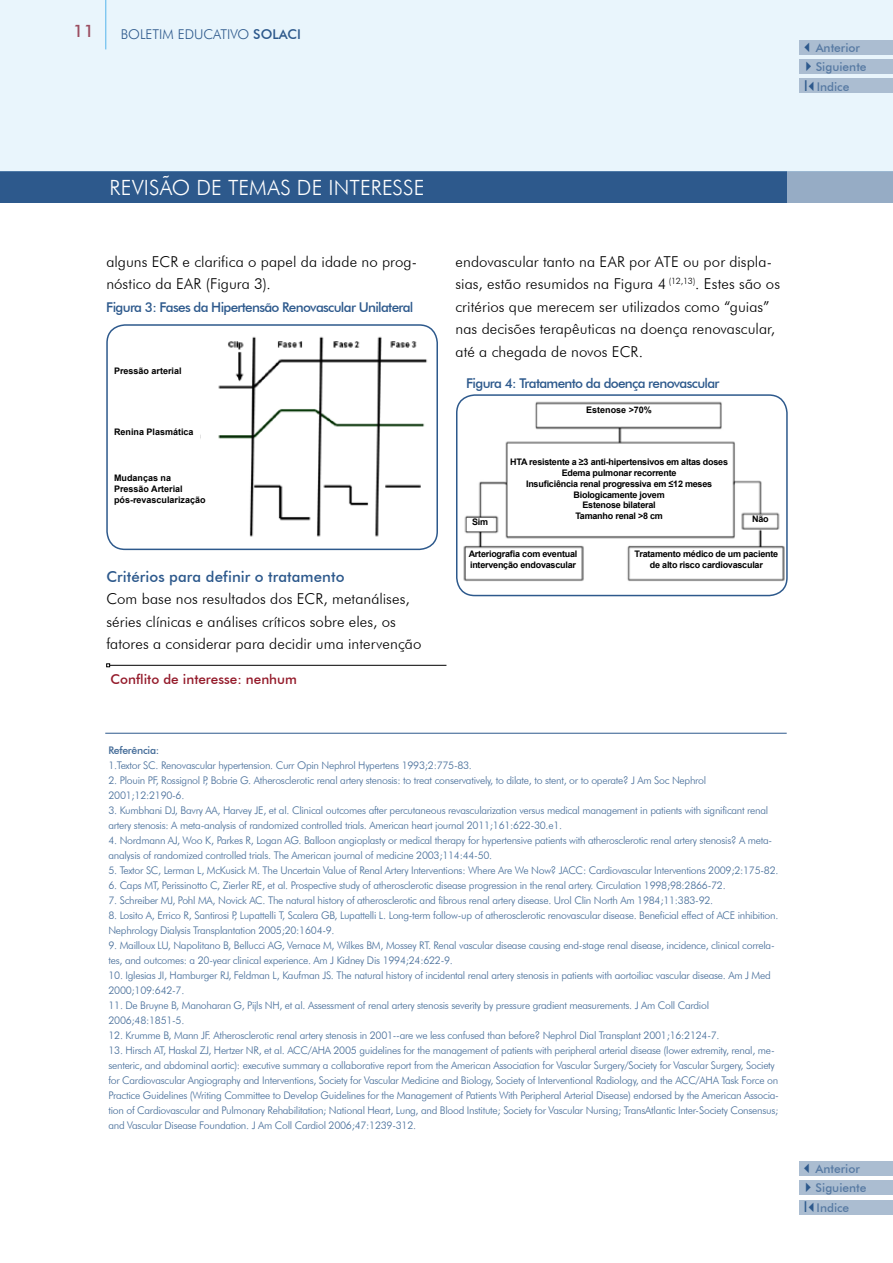
<style>
.page{position:relative;width:893px;height:1263px;background:#fff}
.page>*{position:absolute;margin:0;border:0;box-sizing:border-box;transform-origin:0 0}
.t1{font:300 21px "Futura BT";letter-spacing:.005em;color:#fff}
.t2{font:500 17.25px "Futura BT";color:#941a2a}
.t3{font:300 15px/22.5px "Futura BT";letter-spacing:.005em;color:#000}
.t4{font:500 15px "Futura BT";letter-spacing:.005em;color:#2d598c}
.t5{font:500 13.5px "Futura BT";letter-spacing:-.05em;color:#2d598c}
.t6{font:500 13.5px "Futura BT";color:#941a2a}
.t7{font:300 13.5px "Futura BT";color:#2d598c}
.t8{font:500 12px/20.2px "Futura BT";color:#577aa3}
.t9{font:300 10.5px/15px "Futura BT";letter-spacing:-.025em;color:#426a97}
.t10{font:500 10.5px "Futura BT";letter-spacing:-.025em;color:#426a97}
.t11{font:700 9px/10.8px "Arial";letter-spacing:-.025em;color:#000;text-align:center}
.t12{font:700 9px/10.8px "Arial";color:#000}
.s1{font-weight:500}
.s2{color:#2d598c}
.s3{font-family:"Arial";font-weight:400;font-size:15px;color:#2d598c}
</style>
<div class="page">
<div style="left:0;top:171px;width:33px;height:32px;background:#2d598c"></div>
<div style="left:787px;top:171px;width:106px;height:32px;background:#96acc5"></div>
<div style="left:33px;top:171px;width:754px;height:32px;background:#2d598c"></div>
<div style="left:0;top:0;width:893px;height:171px;background:#e9f5fc"></div>
<div style="left:799px;top:1162px;width:94px;height:14px;background:#abbdd1"></div>
<div style="left:799px;top:1181px;width:94px;height:14px;background:#abbdd1"></div>
<div style="left:799px;top:1200px;width:94px;height:14px;background:#abbdd1"></div>
<div style="left:799px;top:40px;width:94px;height:14px;background:#abbdd1"></div>
<div style="left:799px;top:59px;width:94px;height:14px;background:#abbdd1"></div>
<div style="left:799px;top:79px;width:94px;height:14px;background:#abbdd1"></div>
<hr style="left:105px;top:733px;width:682px;height:1px;background:#2d598c">
<hr style="left:110px;top:665px;width:336px;height:1px;background:#000">
<svg style="left:106px;top:663px;width:4px;height:4px"></svg>
<img style="left:107px;top:325px;width:328px;height:219px">
<div style="left:106px;top:324px;width:332px;height:226px;border:2px solid #2d598c;border-radius:18px"></div>
<div style="left:114px;top:363px;width:86px;height:17px;background:#fff"></div>
<div style="left:114px;top:428px;width:86px;height:17px;background:#fff"></div>
<div style="left:114px;top:475px;width:101px;height:37px;background:#fff"></div>
<img style="left:457px;top:397px;width:330px;height:189px">
<div style="left:456px;top:394px;width:332px;height:202px;border:2px solid #2d598c;border-radius:18px"></div>
<div style="left:559px;top:406px;width:110px;height:18px;background:#fff"></div>
<div style="left:508px;top:459px;width:222px;height:70px;background:#fff"></div>
<div style="left:634px;top:550px;width:145px;height:27px;background:#fff"></div>
<div style="left:466px;top:551px;width:114px;height:24px;background:#fff"></div>
<div style="left:467px;top:518px;width:26px;height:13px;background:#fff"></div>
<div style="left:748px;top:516px;width:25px;height:9px;background:#fff"></div>
<h2 class="t2" style="left:73px;top:21px;width:22px">11</h2>
<p class="t7" style="left:121px;top:26px;width:182px">BOLETIM EDUCATIVO <span class="s1">SOLACI</span></p>
<p class="t8" style="left:801px;top:37px;width:61px"><span class="s2">✓</span>Anterior</p>
<p class="t8" style="left:801px;top:56px;width:67px"><span class="s2">✔</span>Siguiente<br><span class="s3">I</span><span class="s2">✓</span>Indice</p>
<h1 class="t1" style="left:110px;top:175px;width:316px">REVISÃO DE TEMAS DE INTERESSE</h1>
<h3 class="t3" style="left:106px;top:250px;width:312px">alguns ECR e clarifica o papel da idade no prog&shy;nóstico da EAR (Figura 3).</h3>
<p class="t5" style="left:106px;top:299px;width:309px">Figura 3: Fases da Hipertensão Renovascular Unilateral</p>
<p class="t12" style="left:114px;top:366px;width:69px">Pressão arterial</p>
<p class="t12" style="left:114px;top:427px;width:81px">Renina Plasmática</p>
<p class="t12" style="left:114px;top:473px;width:93px">Mudanças na<br>Pressão Arterial pós-revascularização</p>
<h3 class="t4" style="left:106px;top:567px;width:240px">Critérios para definir o tratamento</h3>
<h3 class="t3" style="left:106px;top:587px;width:317px">Com base nos resultados dos ECR, metanálises, séries clínicas e análises críticos sobre eles, os fatores a considerar para decidir uma intervenção</h3>
<p class="t6" style="left:111px;top:671px;width:188px">Conflito de interesse: nenhum</p>
<h3 class="t3" style="left:455px;top:250px;width:326px">endovascular tanto na EAR por ATE ou por displa&shy;sias, estão resumidos na Figura 4 <sup>(12,13)</sup>. Estes são os critérios que merecem ser utilizados como “guias” nas decisões terapêuticas na doença renovascular, até a chegada de novos ECR.</h3>
<p class="t5" style="left:466px;top:375px;width:255px">Figura 4: Tratamento da doença renovascular</p>
<p class="t12" style="left:586px;top:404px;width:67px">Estenose &gt;70%</p>
<p class="t11" style="left:510px;top:457px;width:219px">HTA resistente a ≥3 anti-hipertensivos em altas doses<br>Edema pulmonar recorrente<br>Insuficiência renal progressiva em ≤12 meses<br>Biologicamente jovem<br>Estenose bilateral<br>Tamanho renal &gt;8 cm</p>
<p class="t11" style="left:635px;top:549px;width:145px">Tratamento médico de um paciente de alto risco cardiovascular</p>
<p class="t11" style="left:472px;top:516px;width:18px">Sim</p>
<p class="t11" style="left:752px;top:514px;width:18px">Não</p>
<p class="t11" style="left:469px;top:549px;width:110px;text-align:left">Arteriografia com eventual intervenção endovascular</p>
<p class="t10" style="left:108px;top:743px;width:52px">Referência:</p>
<p class="t9" style="left:108px;top:757px;width:365px">1.Textor SC. Renovascular hypertension. Curr Opin Nephrol Hypertens 1993;2:775-83.</p>
<p class="t9" style="left:108px;top:772px;width:599px">2. Plouin PF, Rossignol P, Bobrie G. Atherosclerotic renal artery stenosis: to treat conservatively, to dilate, to stent, or to operate? J Am Soc Nephrol<br>2001;12:2190-6.</p>
<p class="t9" style="left:108px;top:802px;width:661px">3. Kumbhani DJ, Bavry AA, Harvey JE, et al. Clinical outcomes after percutaneous revascularization versus medical management in patients with significant renal artery stenosis: A meta-analysis of randomized controlled trials. American heart journal 2011;161:622-30.e1.</p>
<p class="t9" style="left:108px;top:832px;width:665px">4. Nordmann AJ, Woo K, Parkes R, Logan AG. Balloon angioplasty or medical therapy for hypertensive patients with atherosclerotic renal artery stenosis? A meta&shy;analysis of randomized controlled trials. The American journal of medicine 2003;114:44-50.</p>
<p class="t9" style="left:108px;top:862px;width:672px">5. Textor SC, Lerman L, McKusick M. The Uncertain Value of Renal Artery Interventions: Where Are We Now? JACC: Cardiovascular Interventions 2009;2:175-82.</p>
<p class="t9" style="left:108px;top:877px;width:619px">6. Caps MT, Perissinotto C, Zierler RE, et al. Prospective study of atherosclerotic disease progression in the renal artery. Circulation 1998;98:2866-72.</p>
<p class="t9" style="left:108px;top:892px;width:606px">7. Schreiber MJ, Pohl MA, Novick AC. The natural history of atherosclerotic and fibrous renal artery disease. Urol Clin North Am 1984;11:383-92.</p>
<p class="t9" style="left:108px;top:907px;width:671px">8. Losito A, Errico R, Santirosi P, Lupattelli T, Scalera GB, Lupattelli L. Long-term follow-up of atherosclerotic renovascular disease. Beneficial effect of ACE inhibition.<br>Nephrology Dialysis Transplantation 2005;20:1604-9.</p>
<p class="t9" style="left:108px;top:937px;width:668px">9. Mailloux LU, Napolitano B, Bellucci AG, Vernace M, Wilkes BM, Mossey RT. Renal vascular disease causing end-stage renal disease, incidence, clinical correla&shy;tes, and outcomes: a 20-year clinical experience. Am J Kidney Dis 1994;24:622-9.</p>
<p class="t9" style="left:108px;top:967px;width:664px">10. Iglesias JI, Hamburger RJ, Feldman L, Kaufman JS. The natural history of incidental renal artery stenosis in patients with aortoiliac vascular disease. Am J Med<br>2000;109:642-7.</p>
<p class="t9" style="left:108px;top:997px;width:602px">11. De Bruyne B, Manoharan G, Pijls NH, et al. Assessment of renal artery stenosis severity by pressure gradient measurements. J Am Coll Cardiol<br>2006;48:1851-5.</p>
<p class="t9" style="left:108px;top:1027px;width:613px">12. Krumme B, Mann JF. Atherosclerotic renal artery stenosis in 2001--are we less confused than before? Nephrol Dial Transplant 2001;16:2124-7.</p>
<p class="t9" style="left:108px;top:1042px;width:672px">13. Hirsch AT, Haskal ZJ, Hertzer NR, et al. ACC/AHA 2005 guidelines for the management of patients with peripheral arterial disease (lower extremity, renal, me&shy;senteric, and abdominal aortic): executive summary a collaborative report from the American Association for Vascular Surgery/Society for Vascular Surgery, Society for Cardiovascular Angiography and Interventions, Society for Vascular Medicine and Biology, Society of Interventional Radiology, and the ACC/AHA Task Force on Practice Guidelines (Writing Committee to Develop Guidelines for the Management of Patients With Peripheral Arterial Disease) endorsed by the American Associa&shy;tion of Cardiovascular and Pulmonary Rehabilitation; National Heart, Lung, and Blood Institute; Society for Vascular Nursing; TransAtlantic Inter-Society Consensus; and Vascular Disease Foundation. J Am Coll Cardiol 2006;47:1239-312.</p>
<p class="t8" style="left:801px;top:1158px;width:61px"><span class="s2">✓</span>Anterior</p>
<p class="t8" style="left:801px;top:1178px;width:67px"><span class="s2">✔</span>Siguiente<br><span class="s3">I</span><span class="s2">✓</span>Indice</p>
</div>
